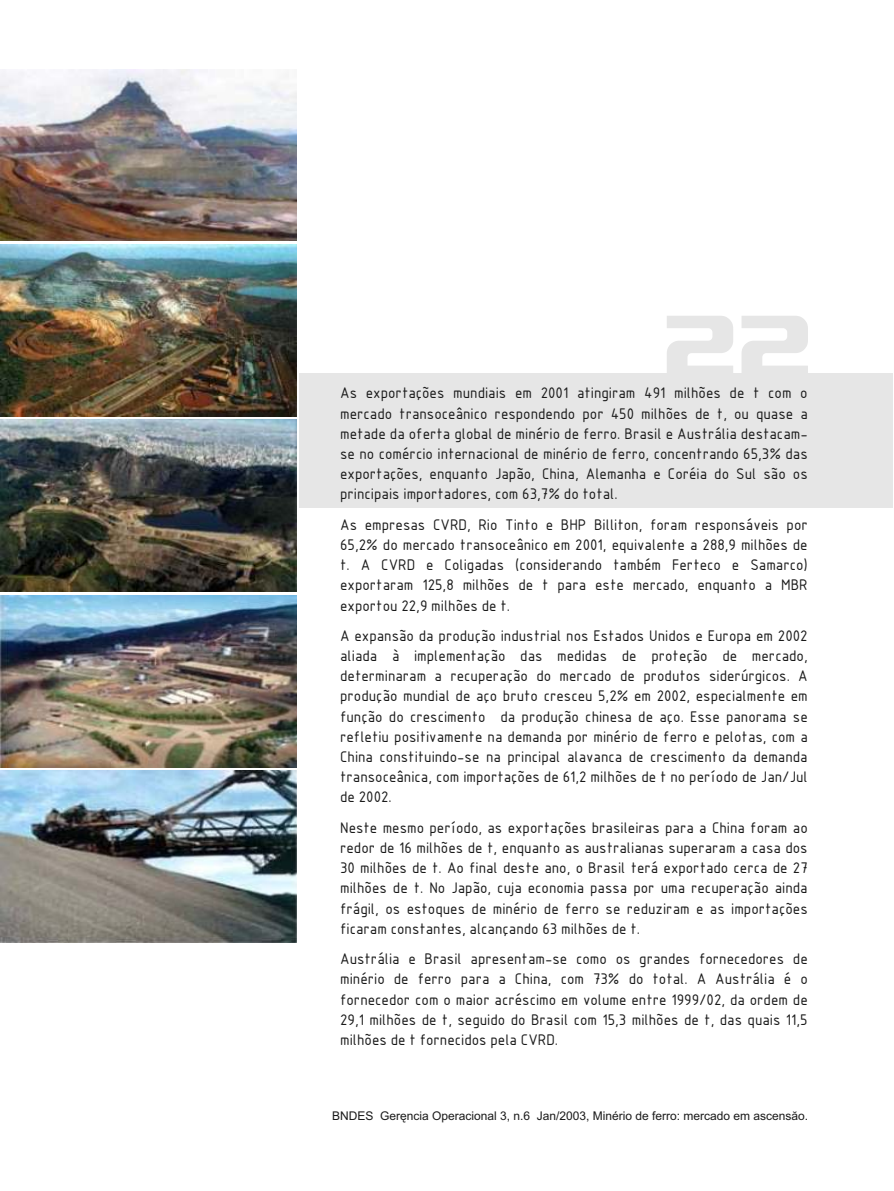
<style>
.page{position:relative;width:894px;height:1191px;background:#fff}
.page>*{position:absolute;margin:0;border:0;box-sizing:border-box;transform-origin:0 0}
.t1{font:108px "Blaster";color:#e6e6e6}
.t2{font:16.5px/20.2px "ISOCPEUR";color:#1a1a1a;text-align:justify}
.t3{font:12px "Arial";color:#1a1a1a}
</style>
<div class="page">
<div style="left:299px;top:373px;width:594px;height:135px;background:#e6e6e6"></div>
<img style="left:0;top:595px;width:296px;height:172px">
<img style="left:0;top:771px;width:296px;height:171px">
<img style="left:0;top:245px;width:296px;height:171px">
<img style="left:0;top:69px;width:296px;height:172px">
<img style="left:0;top:420px;width:296px;height:172px">
<h1 class="t1" style="left:663px;top:287px;width:151px">22</h1>
<p class="t2" style="left:340px;top:384px;width:469px">As exportações mundiais em 2001 atingiram 491 milhões de t com o mercado transoceânico respondendo por 450 milhões de t, ou quase a metade da oferta global de minério de ferro. Brasil e Austrália destacam&shy;se no comércio internacional de minério de ferro, concentrando 65,3% das exportações, enquanto Japão, China, Alemanha e Coréia do Sul são os principais importadores, com 63,7% do total.</p>
<p class="t2" style="left:340px;top:516px;width:469px">As empresas CVRD, Rio Tinto e BHP Billiton, foram responsáveis por 65,2% do mercado transoceânico em 2001, equivalente a 288,9 milhões de t. A CVRD e Coligadas (considerando também Ferteco e Samarco) exportaram 125,8 milhões de t para este mercado, enquanto a MBR exportou 22,9 milhões de t.</p>
<p class="t2" style="left:340px;top:627px;width:469px">A expansão da produção industrial nos Estados Unidos e Europa em 2002 aliada à implementação das medidas de proteção de mercado, determinaram a recuperação do mercado de produtos siderúrgicos. A produção mundial de aço bruto cresceu 5,2% em 2002, especialmente em função do crescimento da produção chinesa de aço. Esse panorama se refletiu positivamente na demanda por minério de ferro e pelotas, com a China constituindo-se na principal alavanca de crescimento da demanda transoceânica, com importações de 61,2 milhões de t no período de Jan/Jul de 2002.</p>
<p class="t2" style="left:340px;top:819px;width:469px">Neste mesmo período, as exportações brasileiras para a China foram ao redor de 16 milhões de t, enquanto as australianas superaram a casa dos 30 milhões de t. Ao final deste ano, o Brasil terá exportado cerca de 27 milhões de t. No Japão, cuja economia passa por uma recuperação ainda frágil, os estoques de minério de ferro se reduziram e as importações ficaram constantes, alcançando 63 milhões de t.</p>
<p class="t2" style="left:340px;top:950px;width:469px">Austrália e Brasil apresentam-se como os grandes fornecedores de minério de ferro para a China, com 73% do total. A Austrália é o fornecedor com o maior acréscimo em volume entre 1999/02, da ordem de 29,1 milhões de t, seguido do Brasil com 15,3 milhões de t, das quais 11,5 milhões de t fornecidos pela CVRD.</p>
<p class="t3" style="left:332px;top:1111px;width:478px">BNDES Gerência Operacional 3, n.6 Jan/2003, Minério de ferro: mercado em ascensão.</p>
</div>
